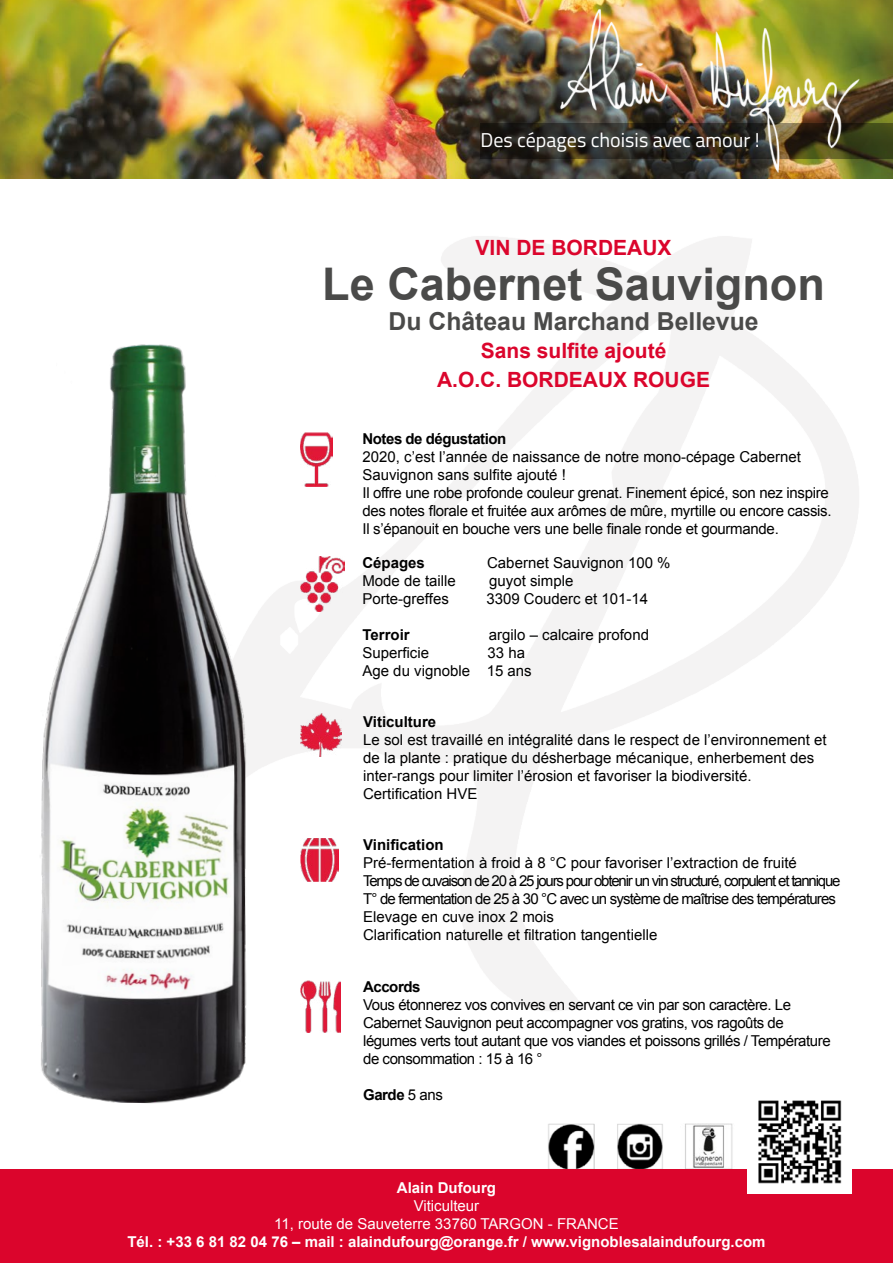
<style>
.page{position:relative;width:893px;height:1263px;background:#fff}
.page>*{position:absolute;margin:0;border:0;box-sizing:border-box;transform-origin:0 0}
.t1{font:700 45px "Arial";color:#4a4a49}
.t2{font:700 24.75px "Arial";color:#4a4a49}
.t3{font:700 21px/28.5px "Arial";color:#db052c;text-align:center}
.t4{font:20.1px "Titillium Web";color:#fff}
.t5{font:15px/18px "Arial";color:#000}
.t6{font:15px/18px "Arial";letter-spacing:-.02em;color:#000}
.t7{font:15px/18px "Arial";letter-spacing:-.055em;color:#000}
.t8{font:15px/18px "Arial";letter-spacing:-.03em;color:#000}
.t9{font:700 15px "Arial";color:#fff}
.t10{font:15px/18px "Arial";color:#fff;text-align:center}
.t11{font:700 15px "Arial";letter-spacing:-.01em;color:#000}
.t12{font:700 15px "Arial";letter-spacing:-.03em;color:#000}
.s1{font-weight:400}
</style>
<div class="page">
<img style="left:259px;top:236px;width:600px;height:797px">
<div style="left:0;top:1169px;width:893px;height:94px;background:#db052c"></div>
<img style="left:41px;top:344px;width:218px;height:760px">
<img style="left:301px;top:981px;width:39px;height:52px">
<img style="left:301px;top:557px;width:43px;height:54px">
<img style="left:301px;top:433px;width:31px;height:54px">
<img style="left:301px;top:839px;width:38px;height:42px">
<img style="left:301px;top:714px;width:41px;height:43px">
<img style="left:748px;top:1100px;width:104px;height:94px">
<img style="left:548px;top:1123px;width:47px;height:46px">
<img style="left:617px;top:1123px;width:46px;height:46px">
<img style="left:685px;top:1123px;width:48px;height:46px">
<img style="left:0;top:0;width:893px;height:179px">
<svg style="left:481px;top:124px;width:412px;height:35px;background:#232315"></svg>
<img style="left:541px;top:8px;width:335px;height:168px">
<h3 class="t4" style="left:480px;top:125px;width:281px">Des cépages choisis avec amour !</h3>
<h3 class="t3" style="left:476px;top:234px;width:198px">VIN DE BORDEAUX</h3>
<h1 class="t1" style="left:322px;top:254px;width:504px">Le Cabernet Sauvignon</h1>
<h2 class="t2" style="left:389px;top:305px;width:371px">Du Château Marchand Bellevue</h2>
<h3 class="t3" style="left:437px;top:337px;width:275px">Sans sulfite ajouté<br>A.O.C. BORDEAUX ROUGE</h3>
<p class="t12" style="left:362px;top:428px;width:145px">Notes de dégustation</p>
<p class="t6" style="left:362px;top:447px;width:471px">2020, c’est l’année de naissance de notre mono-cépage Cabernet Sauvignon sans sulfite ajouté !<br>Il offre une robe profonde couleur grenat. Finement épicé, son nez inspire des notes florale et fruitée aux arômes de mûre, myrtille ou encore cassis.<br>Il s’épanouit en bouche vers une belle finale ronde et gourmande.</p>
<p class="t11" style="left:362px;top:552px;width:64px">Cépages</p>
<p class="t5" style="left:487px;top:553px;width:185px">Cabernet Sauvignon 100 %</p>
<p class="t5" style="left:362px;top:571px;width:95px">Mode de taille</p>
<p class="t5" style="left:489px;top:571px;width:86px">guyot simple</p>
<p class="t5" style="left:362px;top:589px;width:88px">Porte-greffes</p>
<p class="t5" style="left:486px;top:589px;width:163px">3309 Couderc et 101-14</p>
<p class="t11" style="left:362px;top:624px;width:49px">Terroir</p>
<p class="t5" style="left:489px;top:625px;width:162px">argilo – calcaire profond</p>
<p class="t5" style="left:362px;top:643px;width:68px">Superficie</p>
<p class="t5" style="left:362px;top:643px;width:171px;text-indent:125px">33 ha<br>Age du vignoble 15 ans</p>
<p class="t11" style="left:363px;top:712px;width:75px">Viticulture</p>
<p class="t5" style="left:363px;top:731px;width:465px">Le sol est travaillé en intégralité dans le respect de l’environnement et de la plante : pratique du désherbage mécanique, enherbement des inter-rangs pour limiter l’érosion et favoriser la biodiversité.<br>Certification HVE</p>
<p class="t11" style="left:363px;top:835px;width:82px">Vinification</p>
<p class="t7" style="left:363px;top:854px;width:479px">Pré-fermentation à froid à 8 °C pour favoriser l’extraction de fruité<br>Temps de cuvaison de 20 à 25 jours pour obtenir un vin structuré, corpulent et tannique T° de fermentation de 25 à 30 °C avec un système de maîtrise des températures Elevage en cuve inox 2 mois<br>Clarification naturelle et filtration tangentielle</p>
<p class="t12" style="left:363px;top:977px;width:59px">Accords</p>
<p class="t8" style="left:363px;top:996px;width:469px">Vous étonnerez vos convives en servant ce vin par son caractère. Le Cabernet Sauvignon peut accompagner vos gratins, vos ragoûts de légumes verts tout autant que vos viandes et poissons grillés / Température de consommation : 15 à 16 °</p>
<p class="t11" style="left:363px;top:1085px;width:81px">Garde <span class="s1">5 ans</span></p>
<p class="t9" style="left:397px;top:1178px;width:101px">Alain Dufourg</p>
<p class="t10" style="left:274px;top:1197px;width:346px">Viticulteur<br>11, route de Sauveterre 33760 TARGON - FRANCE</p>
<p class="t9" style="left:127px;top:1232px;width:640px">Tél. : +33 6 81 82 04 76 – mail : alaindufourg@orange.fr / www.vignoblesalaindufourg.com</p>
</div>
